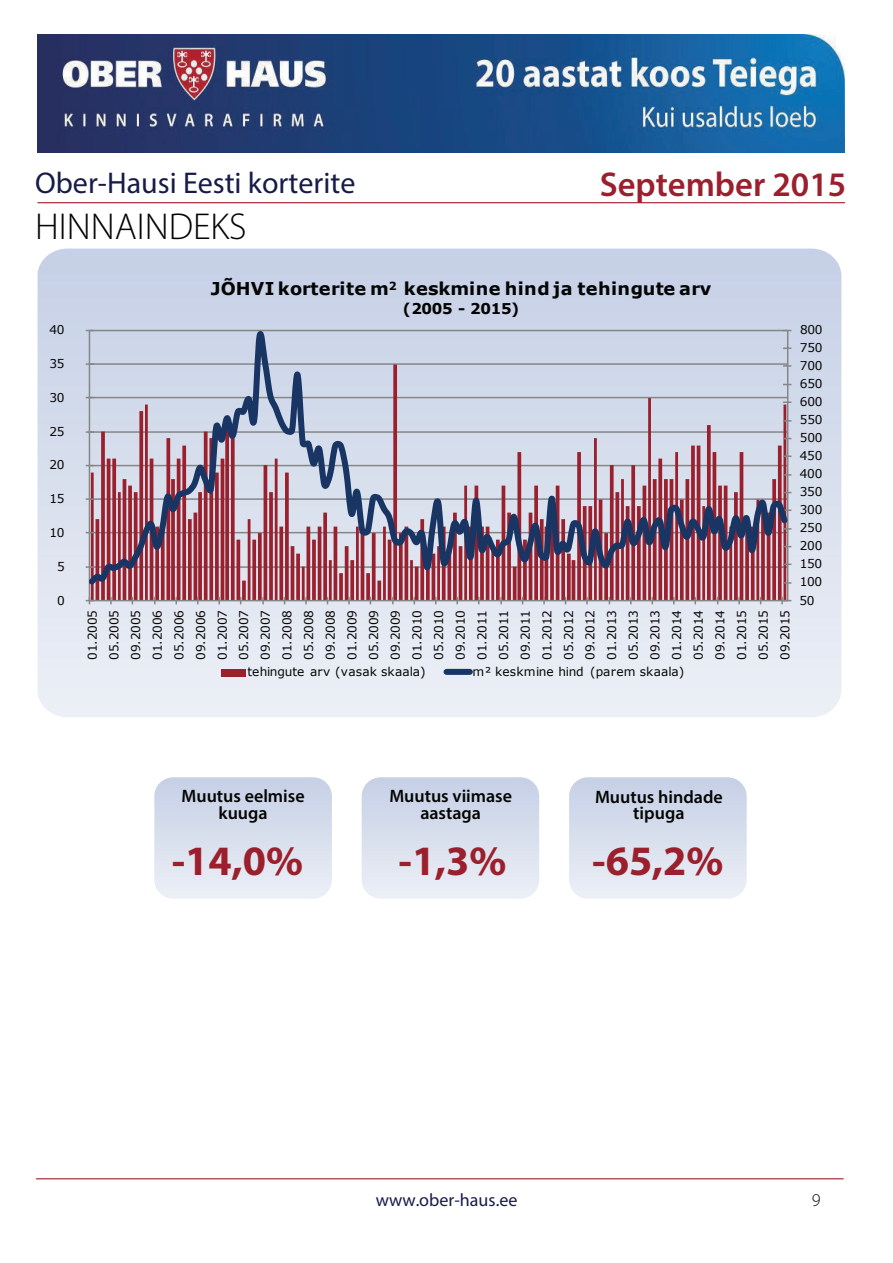
<style>
.page{position:relative;width:893px;height:1263px;background:#fff}
.page>*{position:absolute;margin:0;border:0;box-sizing:border-box;transform-origin:0 0}
.t1{font:700 42px "Myriad Pro";color:#9b1f2d}
.t2{font:300 37.5px "Myriad Pro";color:#040503}
.t3{font:600 34.5px "Myriad Pro";color:#9b1f2d}
.t4{font:30px "Myriad Pro";color:#171b48}
.t5{font:600 18px/16.5px "Myriad Pro";color:#040503;text-align:center}
.t6{font:18px "Myriad Pro";color:#171b48}
.t7{font:300 18px "Myriad Pro";color:#040503}
.t8{font:700 17.7px "Verdana";letter-spacing:.02em;color:#050504}
.t9{font:700 14.85px "Verdana";letter-spacing:-.025em;color:#050504}
.t10{font:12.15px/21.6px "Verdana";letter-spacing:-.02em;color:#050504;text-align:justify}
.t11{font:12.15px "Verdana";letter-spacing:.015em;color:#050504}
</style>
<div class="page">
<hr style="left:36px;top:1178px;width:807px;height:1px;background:#9b1f2d">
<hr style="left:38px;top:202px;width:806px;height:1px;background:#9b1f2d">
<img style="left:361px;top:777px;width:178px;height:122px">
<img style="left:154px;top:777px;width:178px;height:122px">
<img style="left:38px;top:34px;width:806px;height:119px">
<img style="left:38px;top:249px;width:803px;height:468px">
<svg style="left:91px;top:590px;width:695px;height:10px;background:#b1616d"></svg>
<hr style="left:787px;top:331px;width:1px;height:270px;background:#878686">
<hr style="left:89px;top:331px;width:1px;height:270px;background:#878686">
<hr style="left:89px;top:600px;width:698px;height:1px;background:#878686">
<svg style="left:781px;top:597px;width:10px;height:7px"></svg>
<svg style="left:759px;top:597px;width:2px;height:7px"></svg>
<svg style="left:738px;top:597px;width:2px;height:7px"></svg>
<svg style="left:694px;top:597px;width:2px;height:7px"></svg>
<svg style="left:651px;top:597px;width:2px;height:7px"></svg>
<svg style="left:608px;top:597px;width:2px;height:7px"></svg>
<svg style="left:564px;top:597px;width:2px;height:7px"></svg>
<svg style="left:543px;top:597px;width:2px;height:7px"></svg>
<svg style="left:500px;top:597px;width:2px;height:7px"></svg>
<svg style="left:456px;top:597px;width:2px;height:7px"></svg>
<svg style="left:413px;top:597px;width:2px;height:7px"></svg>
<svg style="left:369px;top:597px;width:2px;height:7px"></svg>
<svg style="left:348px;top:597px;width:2px;height:7px"></svg>
<svg style="left:305px;top:597px;width:2px;height:7px"></svg>
<svg style="left:262px;top:597px;width:2px;height:7px"></svg>
<svg style="left:218px;top:597px;width:2px;height:7px"></svg>
<svg style="left:175px;top:597px;width:2px;height:7px"></svg>
<svg style="left:110px;top:597px;width:2px;height:7px"></svg>
<svg style="left:86px;top:597px;width:8px;height:7px"></svg>
<svg style="left:90px;top:330px;width:699px;height:260px;background:#b6a6b7"></svg>
<div style="left:221px;top:669px;width:25px;height:8px;background:#9b202e"></div>
<div style="left:446px;top:669px;width:24px;height:6px;background:#193564"></div>
<h3 class="t4" style="left:35px;top:164px;width:322px">Ober-Hausi Eesti korterite</h3>
<h2 class="t2" style="left:35px;top:205px;width:213px">HINNAINDEKS</h2>
<h3 class="t3" style="left:600px;top:162px;width:248px">September 2015</h3>
<p class="t10" style="left:49px;top:319px;width:17px">40</p>
<p class="t10" style="left:49px;top:353px;width:17px">35</p>
<p class="t10" style="left:49px;top:386px;width:17px">30</p>
<p class="t10" style="left:49px;top:420px;width:17px">25</p>
<p class="t10" style="left:49px;top:454px;width:17px">20</p>
<p class="t10" style="left:49px;top:488px;width:17px">15</p>
<p class="t10" style="left:49px;top:522px;width:17px">10</p>
<p class="t10" style="left:57px;top:555px;width:9px">5</p>
<p class="t10" style="left:57px;top:589px;width:9px">0</p>
<h3 class="t8" style="left:211px;top:276px;width:502px">JÕHVI korterite m<sup>2</sup> keskmine hind ja tehingute arv</h3>
<p class="t9" style="left:403px;top:298px;width:118px">(2005 - 2015)</p>
<p class="t10" style="left:81px;top:660px;width:51px;rotate:-90deg">01.2005<br>05.2005<br>09.2005<br>01.2006<br>05.2006<br>09.2006<br>01.2007<br>05.2007<br>09.2007<br>01.2008<br>05.2008<br>09.2008<br>01.2009<br>05.2009<br>09.2009<br>01.2010<br>05.2010<br>09.2010<br>01.2011<br>05.2011<br>09.2011<br>01.2012<br>05.2012<br>09.2012<br>01.2013<br>05.2013<br>09.2013<br>01.2014<br>05.2014<br>09.2014<br>01.2015<br>05.2015<br>09.2015</p>
<p class="t11" style="left:247px;top:663px;width:180px">tehingute arv (vasak skaala)</p>
<p class="t11" style="left:472px;top:663px;width:213px">m² keskmine hind (parem skaala)</p>
<p class="t10" style="left:800px;top:319px;width:24px">800</p>
<p class="t10" style="left:800px;top:337px;width:24px">750</p>
<p class="t10" style="left:800px;top:355px;width:24px">700</p>
<p class="t10" style="left:799px;top:373px;width:24px">650</p>
<p class="t10" style="left:799px;top:391px;width:24px">600</p>
<p class="t10" style="left:799px;top:409px;width:24px">550</p>
<p class="t10" style="left:799px;top:427px;width:24px">500</p>
<p class="t10" style="left:799px;top:445px;width:24px">450</p>
<p class="t10" style="left:799px;top:463px;width:24px">400</p>
<p class="t10" style="left:799px;top:481px;width:24px">350</p>
<p class="t10" style="left:799px;top:499px;width:24px">300</p>
<p class="t10" style="left:799px;top:517px;width:24px">250</p>
<p class="t10" style="left:799px;top:535px;width:24px">200</p>
<p class="t10" style="left:799px;top:553px;width:24px">150</p>
<p class="t10" style="left:799px;top:571px;width:24px">100</p>
<p class="t10" style="left:799px;top:589px;width:17px">50</p>
<h3 class="t5" style="left:181px;top:787px;width:125px">Muutus eelmise kuuga</h3>
<h3 class="t5" style="left:389px;top:787px;width:124px">Muutus viimase aastaga</h3>
<h3 class="t5" style="left:595px;top:788px;width:129px">Muutus hindade tipuga</h3>
<h1 class="t1" style="left:172px;top:833px;width:133px">-14,0%</h1>
<h1 class="t1" style="left:398px;top:833px;width:110px">-1,3%</h1>
<h1 class="t1" style="left:592px;top:833px;width:133px">-65,2%</h1>
<h3 class="t6" style="left:376px;top:1189px;width:143px">www.ober-haus.ee</h3>
<h3 class="t7" style="left:811px;top:1190px;width:10px">9</h3>
</div>
